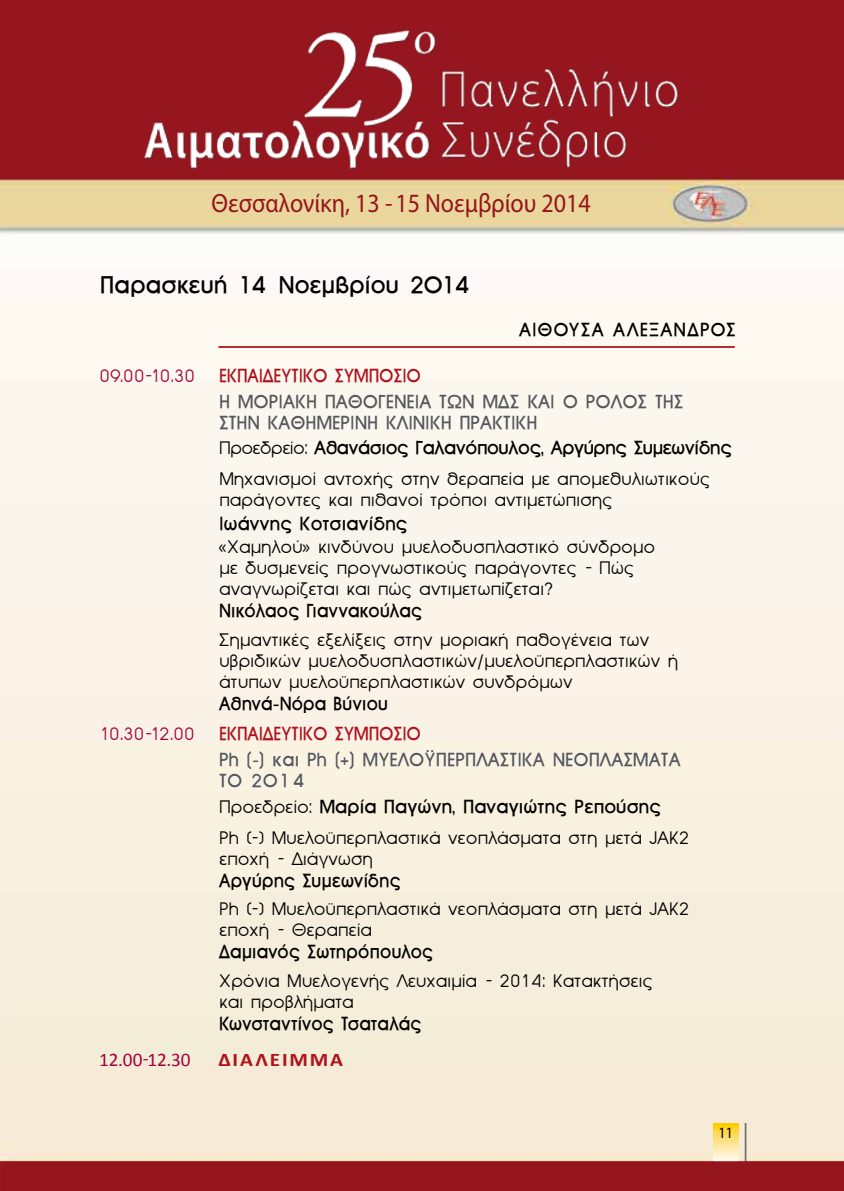
<style>
.page{position:relative;width:844px;height:1191px;background:#fff}
.page>*{position:absolute;margin:0;border:0;box-sizing:border-box;transform-origin:0 0}
.t1{font:26.43px "Myriad Pro";color:#94151b;scale:.91 1}
.t2{font:24.5px "UB Front Bold";color:#000}
.t3{font:19.25px/21px "UB Front";color:#000}
.t4{font:19.25px "UB Front Bold";letter-spacing:.01em;color:#58585a}
.t5{font:19.25px "UB Front Bold";color:#000;scale:.95 1}
.t6{font:19.25px/25.6px "UB Front Bold";color:#000}
.t7{font:19.25px/25.6px "UB Front Bold";letter-spacing:-.025em;color:#000}
.t8{font:19.25px "UB Front Bold";color:#af111d;scale:.95 1}
.t9{font:19.25px "UB Front Bold";letter-spacing:.065em;color:#000}
.t10{font:19.25px "UB Front";letter-spacing:-.035em;color:#a5023b}
.t11{font:19.25px "Calibri";letter-spacing:-.01em;color:#a5023b}
.t12{font:700 19.25px "Calibri";letter-spacing:.09em;color:#af111d;scale:1.1 1}
.t13{font:15.75px "Myriad Pro";color:#000;scale:.9 1}
.s1{font-family:"UB Front";color:#a5023b}
.s2{color:#58585a}
.s3{font-family:"UB Front"}
.s4{font-family:"Myriad Pro"}
</style>
<div class="page">
<img style="left:0;top:0;width:843px;height:1161px">
<img style="left:673px;top:186px;width:73px;height:36px">
<hr style="left:744px;top:1123px;width:2px;height:39px;background:#707172">
<svg style="left:713px;top:1123px;width:25px;height:38px"></svg>
<img style="left:288px;top:14px;width:151px;height:114px">
<img style="left:139px;top:120px;width:296px;height:52px">
<img style="left:440px;top:62px;width:246px;height:56px">
<img style="left:439px;top:119px;width:194px;height:52px">
<div style="left:0;top:1161px;width:843px;height:30px;background:#94151b"></div>
<hr style="left:218px;top:346px;width:516px;height:2px;background:#af111d">
<svg style="left:562px;top:393px;width:15px;height:16px"></svg>
<svg style="left:585px;top:393px;width:62px;height:16px"></svg>
<svg style="left:654px;top:394px;width:29px;height:14px"></svg>
<svg style="left:218px;top:393px;width:335px;height:36px"></svg>
<svg style="left:335px;top:750px;width:19px;height:20px"></svg>
<svg style="left:363px;top:749px;width:182px;height:18px"></svg>
<svg style="left:553px;top:752px;width:128px;height:15px"></svg>
<svg style="left:219px;top:750px;width:108px;height:38px"></svg>
<h1 class="t1" style="left:211px;top:187px;width:418px">Θεσσαλονίκη, 13 - 15 Νοεμβρίου 2014</h1>
<p class="t2" style="left:99px;top:271px;width:373px">Παρασκευή 14 Νοεμβρίου 2014</p>
<p class="t9" style="left:518px;top:319px;width:218px">ΑΙΘΟΥΣΑ ΑΛΕΞΑΝΔΡΟΣ</p>
<p class="t8" style="left:99px;top:364px;width:144px"><span class="s1">09.00-10.30</span> Εκπαιδευτικό</p>
<p class="t8" style="left:334px;top:364px;width:92px">ΣΥΜΠΟΣΙΟ</p>
<p class="t4" style="left:218px;top:390px;width:31px">Η μοριακή</p>
<p class="t4" style="left:324px;top:390px;width:12px">παθογένεια</p>
<p class="t4" style="left:438px;top:390px;width:13px">των</p>
<p class="t4" style="left:481px;top:390px;width:55px">ΜΔΣ και</p>
<p class="t4" style="left:562px;top:390px;width:37px">ο ρόλος</p>
<p class="t4" style="left:654px;top:390px;width:10px">της</p>
<p class="t4" style="left:218px;top:411px;width:11px">στην</p>
<p class="t4" style="left:267px;top:411px;width:12px">καθημερινή</p>
<p class="t4" style="left:385px;top:411px;width:11px">κλινική</p>
<p class="t7" style="left:218px;top:409px;width:514px;text-indent:240px"><span class="s2">πρακτική<br></span><span class="s3">Προεδρείο:</span> Αθανάσιος Γαλανόπουλος, Αργύρης Συμεωνίδης</p>
<p class="t3" style="left:218px;top:468px;width:492px">Μηχανισμοί αντοχής στην θεραπεία με απομεθυλιωτικούς παράγοντες και πιθανοί τρόποι αντιμετώπισης</p>
<p class="t6" style="left:218px;top:510px;width:190px">Ιωάννης Κοτσιανίδης</p>
<p class="t3" style="left:218px;top:536px;width:437px"><span class="s4">«</span>Χαμηλού<span class="s4">»</span> κινδύνου μυελοδυσπλαστικό σύνδρομο με δυσμενείς προγνωστικούς παράγοντες - Πώς αναγνωρίζεται και πώς αντιμετωπίζεται?</p>
<p class="t5" style="left:218px;top:600px;width:215px">Νικόλαος Γιαννακούλας</p>
<p class="t3" style="left:218px;top:629px;width:460px">Σημαντικές εξελίξεις στην μοριακή παθογένεια των υβριδικών μυελοδυσπλαστικών/μυελοϋπερπλαστικών ή άτυπων μυελοϋπερπλαστικών συνδρόμων</p>
<p class="t5" style="left:218px;top:692px;width:179px">Αθηνά-Νόρα Βύνιου</p>
<p class="t10" style="left:99px;top:724px;width:96px">10.30-12.00</p>
<p class="t8" style="left:218px;top:723px;width:19px">Εκπαιδευτικό</p>
<p class="t8" style="left:334px;top:723px;width:92px">ΣΥΜΠΟΣΙΟ</p>
<p class="t4" style="left:218px;top:749px;width:172px">Ph (-) και Ph (+) Μυελο</p>
<p class="t4" style="left:424px;top:749px;width:23px">ϋπερπλαστικά</p>
<p class="t4" style="left:552px;top:749px;width:25px">Νεοπλάσματα</p>
<p class="t6" style="left:218px;top:767px;width:443px"><span class="s2">το 2014<br></span><span class="s3">Προεδρείο:</span> Μαρία Παγώνη, Παναγιώτης Ρεπούσης</p>
<p class="t3" style="left:218px;top:827px;width:472px">Ph (-) Μυελοϋπερπλαστικά νεοπλάσματα στη μετά JAK2 εποχή - Διάγνωση</p>
<p class="t5" style="left:218px;top:870px;width:192px">Αργύρης Συμεωνίδης</p>
<p class="t3" style="left:218px;top:898px;width:472px">Ph (-) Μυελοϋπερπλαστικά νεοπλάσματα στη μετά JAK2 εποχή - Θεραπεία</p>
<p class="t5" style="left:218px;top:941px;width:227px">Δαμιανός Σωτηρόπουλος</p>
<p class="t3" style="left:218px;top:970px;width:435px">Χρόνια Μυελογενής Λευχαιμία - 2014: Κατακτήσεις και προβλήματα</p>
<p class="t5" style="left:218px;top:1012px;width:214px">Κωνσταντίνος Τσαταλάς</p>
<p class="t11" style="left:99px;top:1047px;width:93px">12.00-12.30</p>
<p class="t12" style="left:218px;top:1047px;width:114px">Διάλειμμα</p>
<p class="t13" style="left:718px;top:1122px;width:18px">11</p>
</div>
